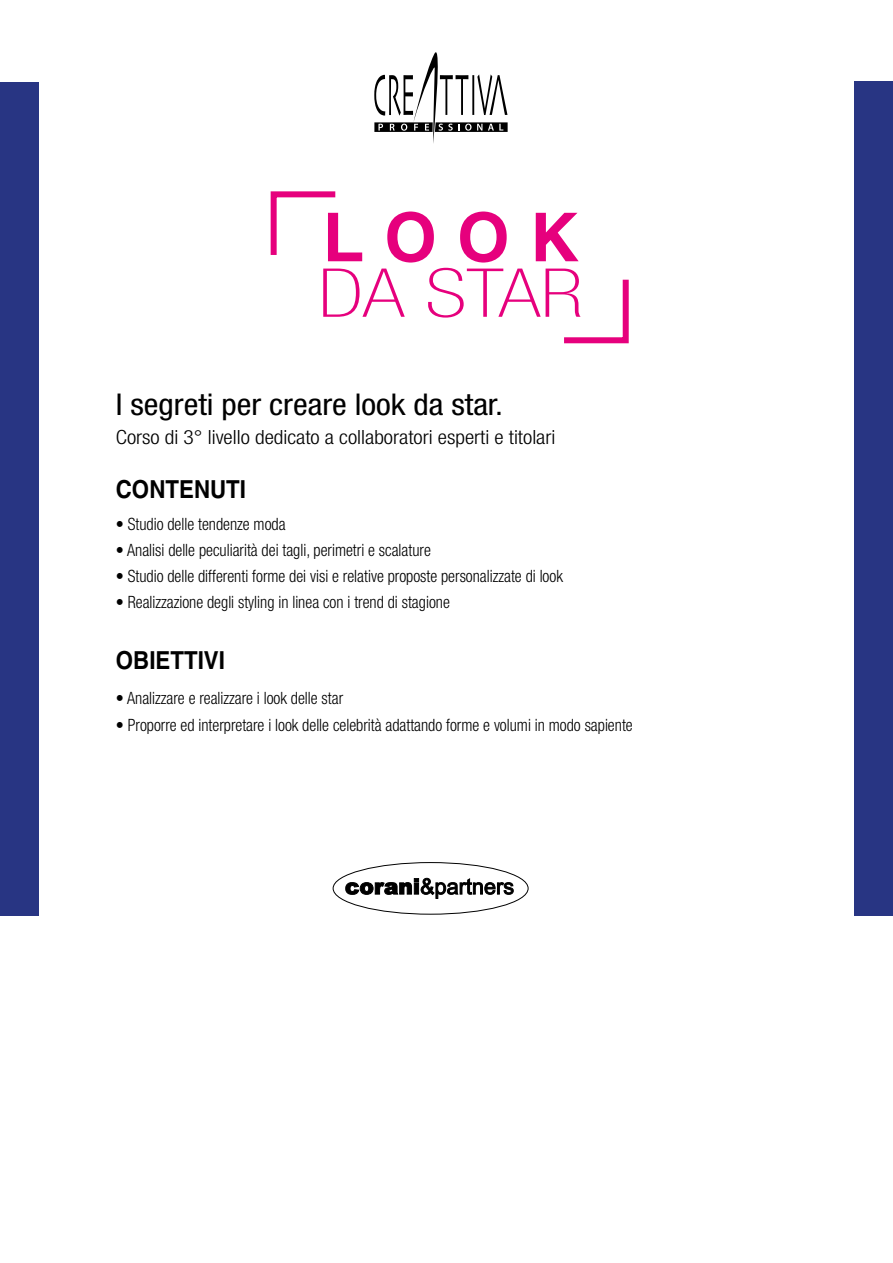
<style>
.page{position:relative;width:893px;height:1263px;background:#fff}
.page>*{position:absolute;margin:0;border:0;box-sizing:border-box;transform-origin:0 0}
.t1{font:100 condensed 67.5px "Helvetica Neue LT";color:#e6007d;scale:1.28 1}
.t2{font:700 67.5px "Helvetica";color:#e6007d}
.t3{font:condensed 30px "Helvetica Neue LT";color:#000;scale:1.1 1}
.t4{font:700 24.75px "Helvetica";color:#000;scale:.9 1}
.t5{font:300 condensed 19.65px "Helvetica Neue LT";color:#000;scale:1.1 1}
.t6{font:300 condensed 16.95px "Helvetica Neue LT";color:#000;scale:.95 1}
</style>
<div class="page">
<svg style="left:270px;top:191px;width:66px;height:64px"></svg>
<svg style="left:564px;top:279px;width:65px;height:65px"></svg>
<div style="left:0;top:82px;width:38px;height:834px;background:#283583"></div>
<div style="left:855px;top:81px;width:38px;height:835px;background:#283583"></div>
<svg style="left:374px;top:52px;width:134px;height:91px"></svg>
<div style="left:333px;top:862px;width:195px;height:52px;border:1px solid #000;border-radius:50%"></div>
<svg style="left:345px;top:878px;width:168px;height:21px"></svg>
<h1 class="t2" style="left:323px;top:196px;width:257px">LOOK</h1>
<h1 class="t1" style="left:318px;top:255px;width:209px">DA STAR</h1>
<h2 class="t3" style="left:116px;top:387px;width:354px">I segreti per creare look da star.</h2>
<p class="t5" style="left:116px;top:425px;width:401px">Corso di 3° livello dedicato a collaboratori esperti e titolari</p>
<h3 class="t4" style="left:116px;top:474px;width:146px">CONTENUTI</h3>
<p class="t6" style="left:116px;top:514px;width:180px">• Studio delle tendenze moda</p>
<p class="t6" style="left:116px;top:540px;width:333px">• Analisi delle peculiarità dei tagli, perimetri e scalature</p>
<p class="t6" style="left:116px;top:567px;width:472px">• Studio delle differenti forme dei visi e relative proposte personalizzate di look</p>
<p class="t6" style="left:116px;top:593px;width:353px">• Realizzazione degli styling in linea con i trend di stagione</p>
<h3 class="t4" style="left:116px;top:645px;width:123px">OBIETTIVI</h3>
<p class="t6" style="left:116px;top:689px;width:241px">• Analizzare e realizzare i look delle star</p>
<p class="t6" style="left:116px;top:715px;width:546px">• Proporre ed interpretare i look delle celebrità adattando forme e volumi in modo sapiente</p>
</div>
